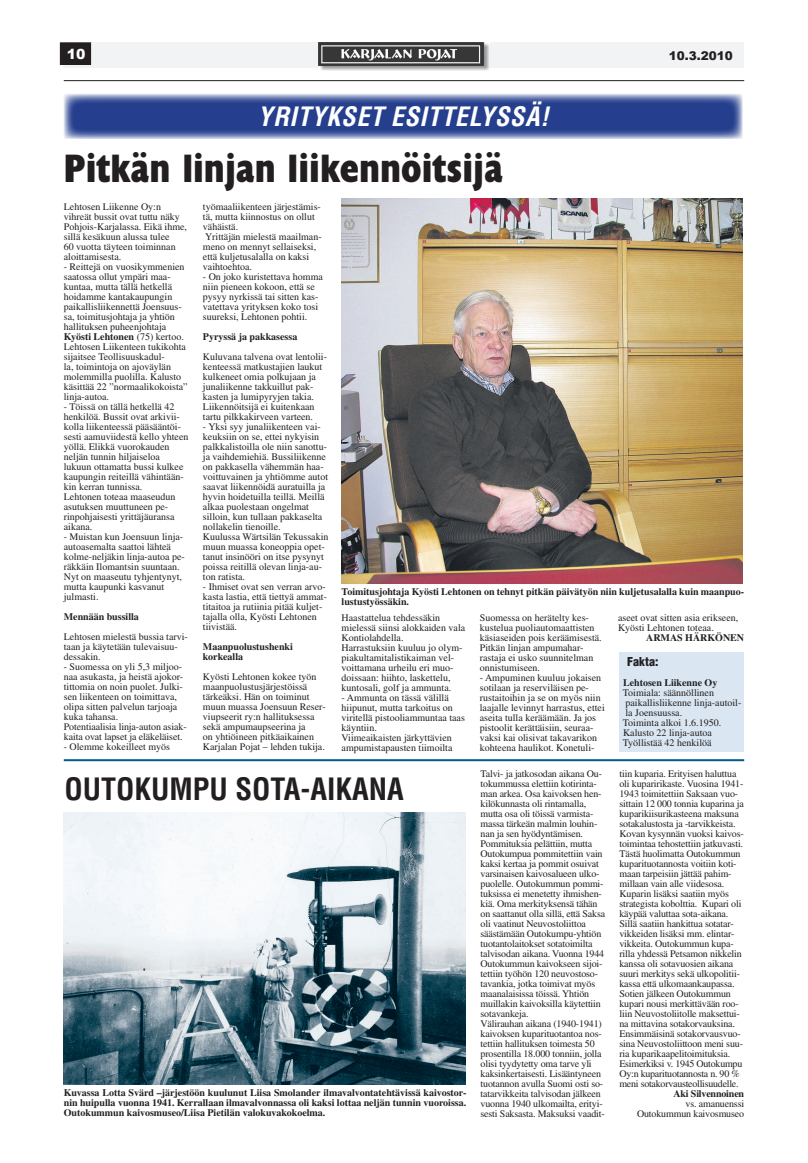
<style>
.page{position:relative;width:808px;height:1163px;background:#fff}
.page>*{position:absolute;margin:0;border:0;box-sizing:border-box;transform-origin:0 0}
.t1{font:700 condensed 40px "Humanist 521 BT Xtra";color:#231f20}
.t2{font:700 condensed 30px "Helvetica";color:#231f20}
.t3{font:italic 700 condensed 26px "Helvetica";letter-spacing:.025em;color:#fff}
.t4{font:900 14px "Arial";color:#fff}
.t5{font:900 12px "Arial";color:#231f20}
.t6{font:900 condensed 12px "Helvetica";color:#231f20}
.t7{font:10px/10px "Times";color:#231f20}
.t8{font:700 10px/10px "Times";color:#231f20}
.s1{font-weight:700}
</style>
<div class="page">
<div style="left:64px;top:42px;width:680px;height:26px;background:#f2f3f4"></div>
<img style="left:319px;top:42px;width:170px;height:29px">
<div style="left:619px;top:652px;width:125px;height:99px;background:#dae7f2"></div>
<svg style="left:64px;top:94px;width:679px;height:45px;background:#455b9e"></svg>
<div style="left:60px;top:43px;width:31px;height:21px;background:#231f20"></div>
<div style="left:60px;top:42px;width:31px;height:23px;border:1px solid #231f20"></div>
<hr style="left:64px;top:80px;width:680px;height:1px;background:#231f20">
<img style="left:341px;top:198px;width:402px;height:385px">
<img style="left:64px;top:812px;width:401px;height:272px">
<hr style="left:64px;top:759px;width:680px;height:2px;background:#015a92">
<h3 class="t4" style="left:67px;top:46px;width:20px">10</h3>
<p class="t5" style="left:669px;top:49px;width:66px">10.3.2010</p>
<h3 class="t3" style="left:258px;top:101px;width:292px">YRITYKSET ESITTELYSSÄ!</h3>
<h1 class="t1" style="left:63px;top:144px;width:441px">Pitkän linjan liikennöitsijä</h1>
<p class="t7" style="left:203px;top:201px;width:120px">työmaaliikenteen järjestämis&shy;tä, mutta kiinnostus on ollut vähäistä.<br>Yrittäjän mielestä maailman&shy;meno on mennyt sellaiseksi, että kuljetusalalla on kaksi vaihtoehtoa.</p>
<p class="t7" style="left:203px;top:271px;width:121px">- On joko kuristettava homma niin pieneen kokoon, että se pysyy nyrkissä tai sitten kas&shy;vatettava yrityksen koko tosi suureksi, Lehtonen pohtii.</p>
<p class="t8" style="left:203px;top:331px;width:96px">Pyryssä ja pakkasessa</p>
<p class="t7" style="left:203px;top:351px;width:126px">Kuluvana talvena ovat lentolii&shy;kenteessä matkustajien laukut kulkeneet omia polkujaan ja junaliikenne takkuillut pak&shy;kasten ja lumipyryjen takia.<br>Liikennöitsijä ei kuitenkaan tartu pilkkakirveen varteen.</p>
<p class="t7" style="left:203px;top:421px;width:127px">- Yksi syy junaliikenteen vai&shy;keuksiin on se, ettei nykyisin palkkalistoilla ole niin sanottu&shy;ja vaihdemiehiä. Bussiliikenne on pakkasella vähemmän haa&shy;voittuvainen ja yhtiömme autot saavat liikennöidä auratuilla ja hyvin hoidetuilla teillä. Meillä alkaa puolestaan ongelmat silloin, kun tullaan pakkaselta nollakelin tienoille.<br>Kuulussa Wärtsilän Tekussakin muun muassa koneoppia opet&shy;tanut insinööri on itse pysynyt poissa reitillä olevan linja-au&shy;ton ratista.</p>
<p class="t7" style="left:203px;top:581px;width:126px">- Ihmiset ovat sen verran arvo&shy;kasta lastia, että tiettyä ammat&shy;titaitoa ja rutiinia pitää kuljet&shy;tajalla olla, Kyösti Lehtonen tiivistää.</p>
<p class="t8" style="left:203px;top:641px;width:92px">Maanpuolustushenki korkealla</p>
<p class="t7" style="left:203px;top:671px;width:124px">Kyösti Lehtonen kokee työn maanpuolustusjärjestöissä tärkeäksi. Hän on toiminut muun muassa Joensuun Reser&shy;viupseerit ry:n hallituksessa sekä ampumaupseerina ja<br>on yhtiöineen pitkäaikainen<br>Karjalan Pojat – lehden tukija.</p>
<p class="t7" style="left:64px;top:201px;width:125px">Lehtosen Liikenne Oy:n vihreät bussit ovat tuttu näky<br>Pohjois-Karjalassa. Eikä ihme, sillä kesäkuun alussa tulee<br>60 vuotta täyteen toiminnan aloittamisesta.</p>
<p class="t7" style="left:64px;top:261px;width:125px">- Reittejä on vuosikymmenien saatossa ollut ympäri maa&shy;kuntaa, mutta tällä hetkellä hoidamme kantakaupungin paikallisliikennettä Joensuus&shy;sa, toimitusjohtaja ja yhtiön hallituksen puheenjohtaja<br><span class="s1">Kyösti Lehtonen</span> (75) kertoo.<br>Lehtosen Liikenteen tukikohta sijaitsee Teollisuuskadul-<br>la, toimintoja on ajoväylän molemmilla puolilla. Kalusto käsittää 22 ”normaalikokoista” linja-autoa.</p>
<p class="t7" style="left:64px;top:401px;width:126px">- Töissä on tällä hetkellä 42 henkilöä. Bussit ovat arkivii&shy;kolla liikenteessä pääsääntöi&shy;sesti aamuviidestä kello yhteen yöllä. Elikkä vuorokauden neljän tunnin hiljaiseloa lukuun ottamatta bussi kulkee kaupungin reiteillä vähintään&shy;kin kerran tunnissa.<br>Lehtonen toteaa maaseudun asutuksen muuttuneen pe&shy;rinpohjaisesti yrittäjäuransa aikana.</p>
<p class="t7" style="left:64px;top:531px;width:123px">- Muistan kun Joensuun linja&shy;autoasemalta saattoi lähteä kolme-neljäkin linja-autoa pe&shy;räkkäin Ilomantsin suuntaan.<br>Nyt on maaseutu tyhjentynyt, mutta kaupunki kasvanut julmasti.</p>
<p class="t8" style="left:64px;top:611px;width:77px">Mennään bussilla</p>
<p class="t7" style="left:64px;top:631px;width:126px">Lehtosen mielestä bussia tarvi&shy;taan ja käytetään tulevaisuu&shy;dessakin.</p>
<p class="t7" style="left:64px;top:661px;width:124px">- Suomessa on yli 5,3 miljoo&shy;naa asukasta, ja heistä ajokor&shy;tittomia on noin puolet. Julki&shy;sen liikenteen on toimittava, olipa sitten palvelun tarjoaja kuka tahansa.<br>Potentiaalisia linja-auton asiak&shy;kaita ovat lapset ja eläkeläiset.</p>
<p class="t7" style="left:64px;top:741px;width:108px">- Olemme kokeilleet myös</p>
<p class="t8" style="left:342px;top:586px;width:404px">Toimitusjohtaja Kyösti Lehtonen on tehnyt pitkän päivätyön niin kuljetusalalla kuin maanpuo&shy;lustustyössäkin.</p>
<p class="t7" style="left:342px;top:612px;width:125px">Haastattelua tehdessäkin mielessä siinsi alokkaiden vala<br>Kontiolahdella.<br>Harrastuksiin kuuluu jo olym&shy;piakultamitalistikaiman vel&shy;voittamana urheilu eri muo&shy;doissaan: hiihto, laskettelu, kuntosali, golf ja ammunta.</p>
<p class="t7" style="left:342px;top:692px;width:125px">- Ammunta on tässä välillä hiipunut, mutta tarkoitus on viritellä pistooliammuntaa taas käyntiin.<br>Viimeaikaisten järkyttävien ampumistapausten tiimoilta</p>
<p class="t7" style="left:480px;top:612px;width:123px">Suomessa on herätelty kes&shy;kustelua puoliautomaattisten käsiaseiden pois keräämisestä.<br>Pitkän linjan ampumahar&shy;rastaja ei usko suunnitelman onnistumiseen.</p>
<p class="t7" style="left:480px;top:672px;width:126px">- Ampuminen kuuluu jokaisen sotilaan ja reserviläisen pe&shy;rustaitoihin ja se on myös niin laajalle levinnyt harrastus, ettei aseita tulla keräämään. Ja jos pistoolit kerättäisiin, seuraa&shy;vaksi kai olisivat takavarikon kohteena haulikot. Konetuli-</p>
<p class="t7" style="left:618px;top:612px;width:122px">aseet ovat sitten asia erikseen,<br>Kyösti Lehtonen toteaa.</p>
<p class="t8" style="left:646px;top:632px;width:100px">ARMAS HÄRKÖNEN</p>
<p class="t6" style="left:627px;top:654px;width:33px">Fakta:</p>
<p class="t8" style="left:623px;top:677px;width:96px">Lehtosen Liikenne Oy</p>
<p class="t7" style="left:623px;top:687px;width:120px">Toimiala: säännöllinen paikallisliikenne linja-autoil&shy;la Joensuussa.<br>Toiminta alkoi 1.6.1950.<br>Kalusto 22 linja-autoa<br>Työllistää 42 henkilöä</p>
<h2 class="t2" style="left:65px;top:770px;width:341px">OUTOKUMPU SOTA-AIKANA</h2>
<p class="t7" style="left:619px;top:768px;width:126px">tiin kuparia. Erityisen haluttua oli kuparirikaste. Vuosina 1941-<br>1943 toimitettiin Saksaan vuo&shy;sittain 12 000 tonnia kuparina ja kuparikiisurikasteena maksuna sotakalustosta ja -tarvikkeista.<br>Kovan kysynnän vuoksi kaivos&shy;toimintaa tehostettiin jatkuvasti.<br>Tästä huolimatta Outokummun kuparituotannosta voitiin koti&shy;maan tarpeisiin jättää pahim&shy;millaan vain alle viidesosa.<br>Kuparin lisäksi saatiin myös strategista kobolttia. Kupari oli käypää valuttaa sota-aikana.<br>Sillä saatiin hankittua sotatar&shy;vikkeiden lisäksi mm. elintar&shy;vikkeita. Outokummun kupa&shy;rilla yhdessä Petsamon nikkelin kanssa oli sotavuosien aikana suuri merkitys sekä ulkopolitii&shy;kassa että ulkomaankaupassa.<br>Sotien jälkeen Outokummun kupari nousi merkittävään roo&shy;liin Neuvostoliitolle maksettui&shy;na mittavina sotakorvauksina.<br>Ensimmäisinä sotakorvausvuo&shy;sina Neuvostoliittoon meni suu&shy;ria kuparikaapelitoimituksia.<br>Esimerkiksi v. 1945 Outokumpu<br>Oy:n kuparituotannosta n. 90 % meni sotakorvausteollisuudelle.</p>
<p class="t8" style="left:673px;top:1088px;width:72px">Aki Silvennoinen</p>
<p class="t7" style="left:637px;top:1098px;width:109px;text-align:right">vs. amanuenssi<br>Outokummun kaivosmuseo</p>
<p class="t7" style="left:480px;top:768px;width:126px">Talvi- ja jatkosodan aikana Ou&shy;tokummussa elettiin kotirinta&shy;man arkea. Osa kaivoksen hen&shy;kilökunnasta oli rintamalla, mutta osa oli töissä varmista&shy;massa tärkeän malmin louhin&shy;nan ja sen hyödyntämisen.<br>Pommituksia pelättiin, mutta<br>Outokumpua pommitettiin vain kaksi kertaa ja pommit osuivat varsinaisen kaivosalueen ulko&shy;puolelle. Outokummun pommi&shy;tuksissa ei menetetty ihmishen&shy;kiä. Oma merkityksensä tähän on saattanut olla sillä, että Saksa oli vaatinut Neuvostoliittoa säästämään Outokumpu-yhtiön tuotantolaitokset sotatoimilta talvisodan aikana. Vuonna 1944<br>Outokummun kaivokseen sijoi&shy;tettiin työhön 120 neuvostoso&shy;tavankia, jotka toimivat myös maanalaisissa töissä. Yhtiön muillakin kaivoksilla käytettiin sotavankeja.<br>Välirauhan aikana (1940-1941) kaivoksen kuparituotantoa nos&shy;tettiin hallituksen toimesta 50 prosentilla 18.000 tonniin, jolla olisi tyydytetty oma tarve yli kaksinkertaisesti. Lisääntyneen tuotannon avulla Suomi osti so&shy;tatarvikkeita talvisodan jälkeen vuonna 1940 ulkomailta, erityi&shy;sesti Saksasta. Maksuksi vaadit-</p>
<p class="t8" style="left:64px;top:1087px;width:404px;text-align:justify">Kuvassa Lotta Svärd –järjestöön kuulunut Liisa Smolander ilmavalvontatehtävissä kaivostor&shy;nin huipulla vuonna 1941. Kerrallaan ilmavalvonnassa oli kaksi lottaa neljän tunnin vuoroissa.<br>Outokummun kaivosmuseo/Liisa Pietilän valokuvakokoelma.</p>
</div>
